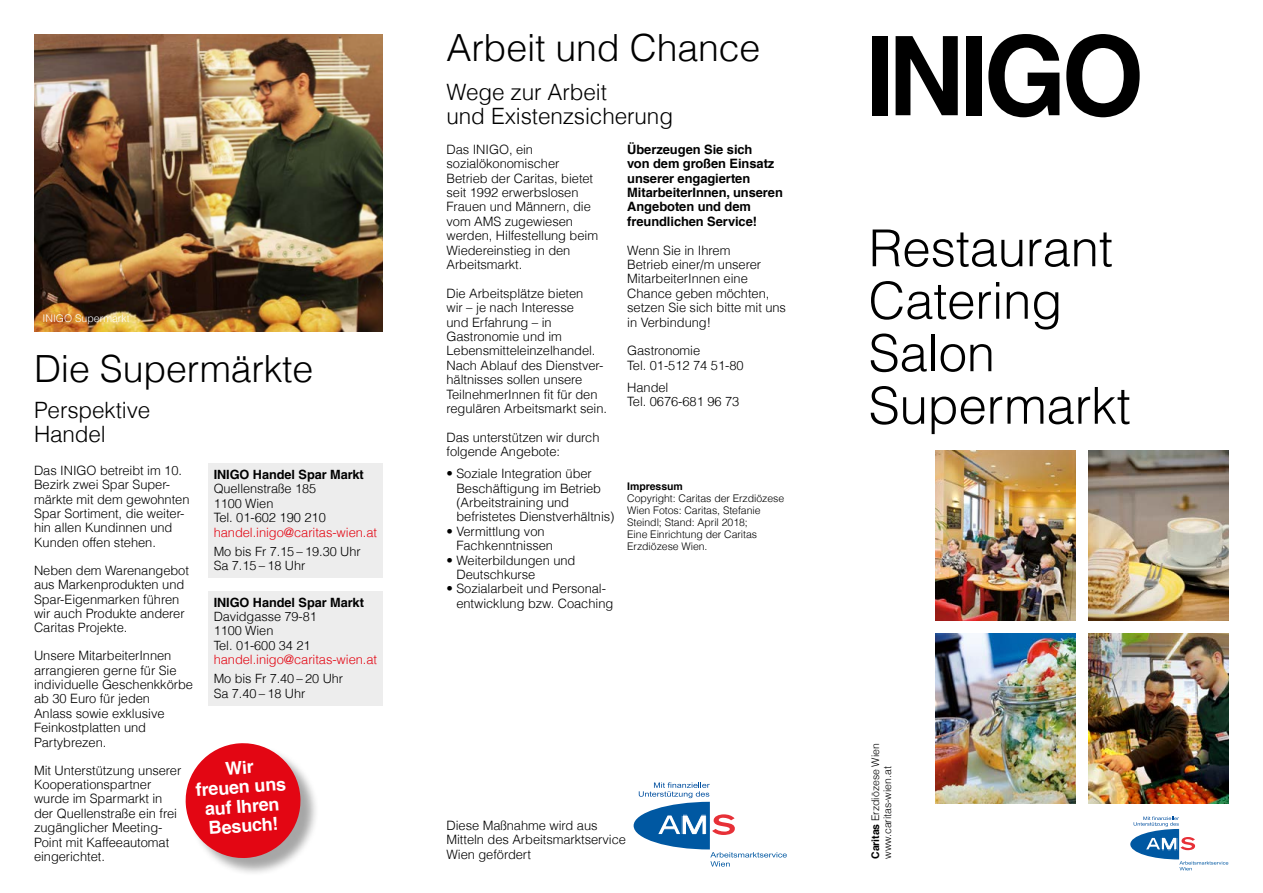
<style>
.page{position:relative;width:1263px;height:893px;background:#fff}
.page>*{position:absolute;margin:0;border:0;box-sizing:border-box;transform-origin:0 0}
.t1{font:300 51px/52.5px "Helvetica LT Com";letter-spacing:-.005em;color:#000}
.t2{font:300 37.5px "Helvetica LT Com";letter-spacing:-.005em;color:#000}
.t3{font:300 22.5px/24px "Helvetica LT Com";letter-spacing:-.005em;color:#000}
.t4{font:700 18px/19.5px "Helvetica LT Com";color:#fff;text-align:center}
.t5{font:300 12.9px/14.4px "Helvetica LT Com";letter-spacing:-.005em;color:#000}
.t6{font:700 12.9px/14.4px "Helvetica LT Com";letter-spacing:-.005em;color:#000}
.t7{font:300 12.9px "Helvetica LT Com";letter-spacing:-.005em;color:#e30613}
.t8{font:300 12.75px/14.4px "Helvetica LT Com";letter-spacing:-.005em;color:#000}
.t9{font:700 12.75px "Helvetica LT Com";letter-spacing:-.005em;color:#000}
.t10{font:700 12.75px "Helvetica LT Std";letter-spacing:-.005em;color:#000}
.t11{font:300 10.5px/12px "Helvetica LT Com";letter-spacing:-.005em;color:#000}
.t12{font:300 10.5px "Helvetica LT Com";color:#fff}
.t13{font:700 10.5px "Helvetica LT Com";letter-spacing:-.005em;color:#000}
.s1{font-weight:700}
</style>
<div class="page">
<img style="left:34px;top:34px;width:349px;height:298px">
<img style="left:935px;top:634px;width:141px;height:170px">
<div style="left:872px;top:36px;width:16px;height:79px;background:#000"></div>
<svg style="left:895px;top:36px;width:63px;height:79px"></svg>
<div style="left:966px;top:36px;width:16px;height:79px;background:#000"></div>
<svg style="left:988px;top:34px;width:71px;height:83px"></svg>
<svg style="left:1066px;top:34px;width:74px;height:83px"></svg>
<img style="left:935px;top:451px;width:141px;height:170px">
<img style="left:1089px;top:451px;width:140px;height:170px">
<img style="left:1089px;top:634px;width:140px;height:170px">
<div style="left:208px;top:591px;width:175px;height:115px;background:#ededed"></div>
<div style="left:208px;top:463px;width:175px;height:115px;background:#ededed"></div>
<div style="left:188px;top:746px;width:131px;height:131px;background:#000;opacity:.35"></div>
<svg style="left:185px;top:743px;width:118px;height:117px"></svg>
<svg style="left:634px;top:782px;width:153px;height:85px"></svg>
<svg style="left:1130px;top:816px;width:98px;height:54px"></svg>
<p class="t12" style="left:43px;top:312px;width:89px">INIGO Supermarkt</p>
<h2 class="t2" style="left:34px;top:345px;width:281px">Die Supermärkte</h2>
<h3 class="t3" style="left:34px;top:398px;width:118px">Perspektive<br>Handel</h3>
<p class="t5" style="left:34px;top:463px;width:157px">Das INIGO betreibt im 10.<br>Bezirk zwei Spar Super&shy;märkte mit dem gewohnten<br>Spar Sortiment, die weiter&shy;hin allen Kundinnen und<br>Kunden offen stehen.</p>
<p class="t5" style="left:34px;top:563px;width:156px">Neben dem Warenangebot aus Markenprodukten und<br>Spar-Eigenmarken führen wir auch Produkte anderer<br>Caritas Projekte.</p>
<p class="t5" style="left:34px;top:648px;width:160px">Unsere MitarbeiterInnen arrangieren gerne für Sie individuelle Geschenkkörbe ab 30 Euro für jeden<br>Anlass sowie exklusive<br>Feinkostplatten und<br>Partybrezen.</p>
<p class="t5" style="left:34px;top:763px;width:149px">Mit Unterstützung unserer<br>Kooperationspartner wurde im Sparmarkt in der Quellenstraße ein frei zugänglicher Meeting-<br>Point mit Kaffeeautomat eingerichtet.</p>
<p class="t10" style="left:214px;top:467px;width:152px">INIGO Handel Spar Markt</p>
<p class="t8" style="left:214px;top:482px;width:104px">Quellenstraße 185<br>1100 Wien</p>
<p class="t5" style="left:214px;top:510px;width:114px">Tel. 01-602 190 210</p>
<p class="t7" style="left:214px;top:524px;width:165px">handel.inigo@caritas-wien.at</p>
<p class="t8" style="left:214px;top:544px;width:148px">Mo bis Fr 7.15 – 19.30 Uhr<br>Sa 7.15 – 18 Uhr</p>
<p class="t9" style="left:214px;top:594px;width:152px">INIGO Handel Spar Markt</p>
<p class="t8" style="left:214px;top:609px;width:105px">Davidgasse 79-81<br>1100 Wien<br>Tel. 01-600 34 21</p>
<p class="t7" style="left:214px;top:652px;width:165px">handel.inigo@caritas-wien.at</p>
<p class="t8" style="left:214px;top:671px;width:131px">Mo bis Fr 7.40 – 20 Uhr<br>Sa 7.40 – 18 Uhr</p>
<h3 class="t4" style="left:194px;top:761px;width:92px;rotate:-4deg">Wir<br>freuen uns auf Ihren<br>Besuch!</h3>
<h2 class="t2" style="left:446px;top:24px;width:315px">Arbeit und Chance</h2>
<h3 class="t3" style="left:446px;top:80px;width:228px">Wege zur Arbeit<br>und Existenzsicherung</h3>
<p class="t5" style="left:446px;top:142px;width:153px">Das INIGO, ein sozialökonomischer<br>Betrieb der Caritas, bietet seit 1992 erwerbslosen<br>Frauen und Männern, die vom AMS zugewiesen werden, Hilfestellung beim<br>Wiedereinstieg in den<br>Arbeitsmarkt.</p>
<p class="t5" style="left:446px;top:286px;width:162px">Die Arbeitsplätze bieten<br>wir – je nach Interesse<br>und Erfahrung – in<br>Gastronomie und im<br>Lebensmitteleinzelhandel.<br>Nach Ablauf des Dienstver&shy;hältnisses sollen unsere<br>TeilnehmerInnen fit für den regulären Arbeitsmarkt sein.</p>
<p class="t5" style="left:446px;top:430px;width:155px">Das unterstützen wir durch folgende Angebote:</p>
<p class="t5" style="left:456px;top:466px;width:160px;text-indent:-10px">• Soziale Integration über<br>Beschäftigung im Betrieb (Arbeitstraining und befristetes Dienstverhältnis)</p>
<p class="t5" style="left:456px;top:524px;width:98px;text-indent:-10px">• Vermittlung von<br>Fachkenntnissen</p>
<p class="t5" style="left:456px;top:553px;width:121px;text-indent:-10px">• Weiterbildungen und<br>Deutschkurse</p>
<p class="t5" style="left:456px;top:581px;width:158px;text-indent:-10px">• Sozialarbeit und Personal&shy;entwicklung bzw. Coaching</p>
<p class="t6" style="left:627px;top:142px;width:157px">Überzeugen Sie sich<br>von dem großen Einsatz unserer engagierten<br>MitarbeiterInnen, unseren<br>Angeboten und dem freundlichen Service!</p>
<p class="t5" style="left:627px;top:243px;width:160px">Wenn Sie in Ihrem<br>Betrieb einer/m unserer<br>MitarbeiterInnen eine<br>Chance geben möchten, setzen Sie sich bitte mit uns in Verbindung!</p>
<p class="t5" style="left:627px;top:343px;width:118px">Gastronomie<br>Tel. 01-512 74 51-80</p>
<p class="t5" style="left:627px;top:380px;width:114px">Handel<br>Tel. 0676-681 96 73</p>
<p class="t13" style="left:627px;top:480px;width:57px">Impressum</p>
<p class="t11" style="left:627px;top:492px;width:159px">Copyright: Caritas der Erzdiözese<br>Wien Fotos: Caritas, Stefanie<br>Steindl; Stand: April 2018;<br>Eine Einrichtung der Caritas<br>Erzdiözese Wien.</p>
<p class="t5" style="left:446px;top:818px;width:181px">Diese Maßnahme wird aus<br>Mitteln des Arbeitsmarktservice<br>Wien gefördert</p>
<h1 class="t1" style="left:868px;top:221px;width:264px">Restaurant<br>Catering<br>Salon<br>Supermarkt</h1>
<p class="t11" style="left:869px;top:859px;width:117px;rotate:-90deg"><span class="s1">Caritas</span> Erzdiözese Wien www.caritas-wien.at</p>
</div>
